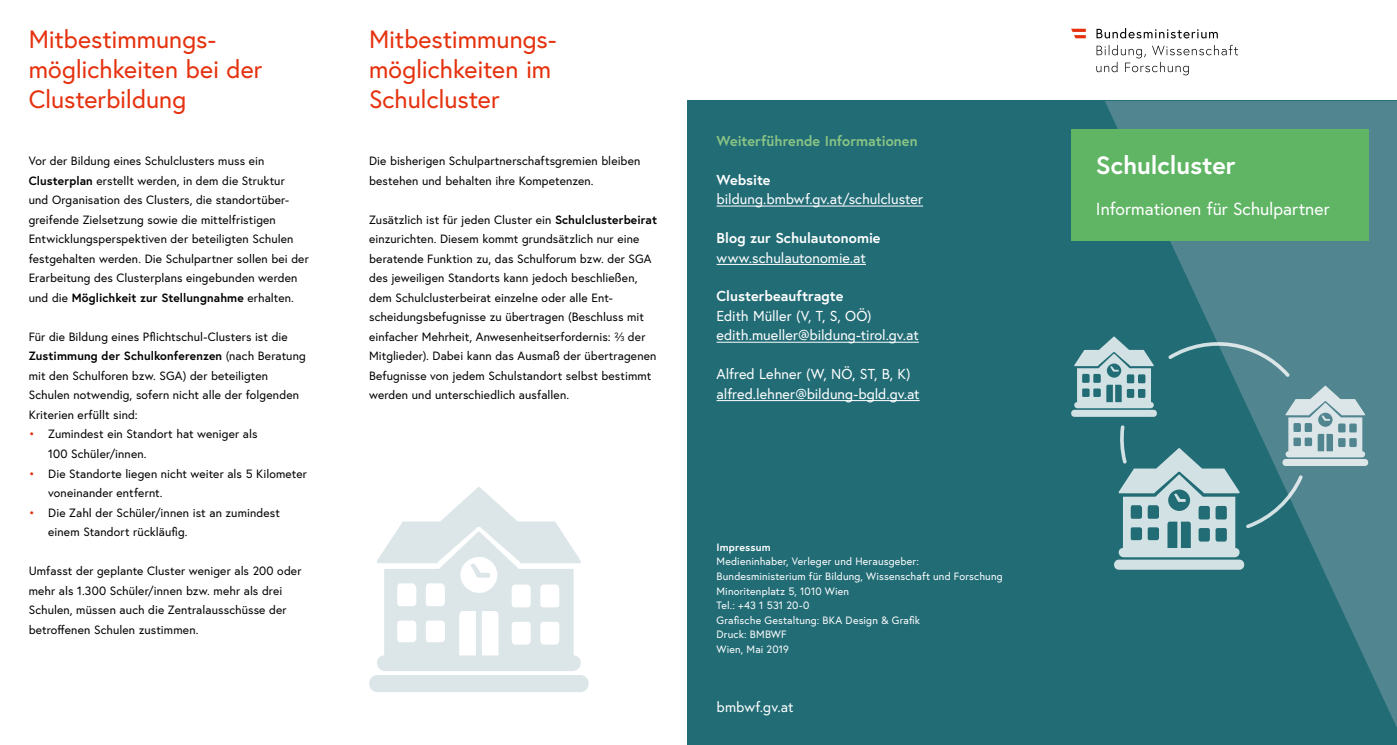
<style>
.page{position:relative;width:1397px;height:745px;background:#fff}
.page>*{position:absolute;margin:0;border:0;box-sizing:border-box;transform-origin:0 0}
.h1_ohne_Nummerierung{font:25px/30px "Europa Austria";letter-spacing:-.005em;color:#e5310e}
.Titel{font:700 25px "Europa Austria";letter-spacing:-.005em;color:#fff}
.Untertitel{font:17.5px "Europa Austria";color:#fff}
.p_Rückseite{font:14.38px "Europa Austria";color:#fff}
.p_Rückseite-2{font:700 14.38px "Europa Austria";color:#fff}
.h2_ohne_Num_als_H1{font:700 14.38px "Europa Austria";color:#89c484}
.t1{font:12px/19.5px "Europa Austria";letter-spacing:.01em;color:#000}
.p_Impressum{font:10.62px "Europa Austria";letter-spacing:.015em;color:#fff}
.h_Impressum{font:700 10.62px "Europa Austria";letter-spacing:.015em;color:#fff}
.s1{font-weight:700}
.s2{color:#e5310e}
</style>
<div class="page">
<div style="left:687px;top:101px;width:709px;height:643px;background:#226c76"></div>
<svg style="left:1104px;top:101px;width:292px;height:624px"></svg>
<div style="left:1113px;top:559px;width:130px;height:10px;background:#d2e1e3;border-radius:5px"></div>
<div style="left:1282px;top:458px;width:85px;height:7px;background:#dce6e8;border-radius:3px"></div>
<svg style="left:1070px;top:409px;width:86px;height:7px"></svg>
<svg style="left:1074px;top:334px;width:290px;height:223px"></svg>
<div style="left:369px;top:674px;width:219px;height:17px;background:#dce6e9;border-radius:8px"></div>
<svg style="left:377px;top:487px;width:203px;height:183px"></svg>
<svg style="left:1096px;top:45px;width:141px;height:30px"></svg>
<svg style="left:1096px;top:28px;width:121px;height:10px"></svg>
<svg style="left:1071px;top:29px;width:14px;height:9px"></svg>
<hr style="left:716px;top:206px;width:206px;height:1px;background:#fff">
<hr style="left:716px;top:264px;width:149px;height:1px;background:#fff">
<hr style="left:716px;top:342px;width:202px;height:1px;background:#fff">
<hr style="left:716px;top:400px;width:203px;height:1px;background:#fff">
<div style="left:1070px;top:130px;width:297px;height:111px;background:#5fb564"></div>
<h1 class="h1_ohne_Nummerierung" style="left:29px;top:24px;width:235px">Mitbestimmungs&shy;möglichkeiten bei der<br>Clusterbildung</h1>
<p class="t1" style="left:29px;top:151px;width:281px">Vor der Bildung eines Schulclusters muss ein <span class="s1">Clusterplan</span> erstellt werden, in dem die Struktur<br>und Organisation des Clusters, die standortüber&shy;greifende Zielsetzung sowie die mittelfristigen Entwicklungsperspektiven der beteiligten Schulen festgehalten werden. Die Schulpartner sollen bei der Erarbeitung des Clusterplans eingebunden werden und die <span class="s1">Möglichkeit zur Stellungnahme</span> erhalten.</p>
<p class="t1" style="left:29px;top:326px;width:278px">Für die Bildung eines Pflichtschul-Clusters ist die <span class="s1">Zustimmung der Schulkonferenzen</span> (nach Beratung mit den Schulforen bzw. SGA) der beteiligten Schulen notwendig, sofern nicht alle der folgenden Kriterien erfüllt sind:</p>
<p class="t1" style="left:48px;top:424px;width:211px;text-indent:-19px"><span class="s2">•</span> Zumindest ein Standort hat weniger als<br>100 Schüler/innen.</p>
<p class="t1" style="left:48px;top:463px;width:260px;text-indent:-19px"><span class="s2">•</span> Die Standorte liegen nicht weiter als 5 Kilometer voneinander entfernt.</p>
<p class="t1" style="left:48px;top:502px;width:233px;text-indent:-19px"><span class="s2">•</span> Die Zahl der Schüler/innen ist an zumindest einem Standort rückläufig.</p>
<p class="t1" style="left:29px;top:560px;width:274px">Umfasst der geplante Cluster weniger als 200 oder mehr als 1.300 Schüler/innen bzw. mehr als drei Schulen, müssen auch die Zentralausschüsse der betroffenen Schulen zustimmen.</p>
<h1 class="h1_ohne_Nummerierung" style="left:369px;top:24px;width:187px">Mitbestimmungs&shy;möglichkeiten im<br>Schulcluster</h1>
<p class="t1" style="left:369px;top:151px;width:273px">Die bisherigen Schulpartnerschaftsgremien bleiben bestehen und behalten ihre Kompetenzen.</p>
<p class="t1" style="left:369px;top:209px;width:289px">Zusätzlich ist für jeden Cluster ein <span class="s1">Schulclusterbeirat </span>einzurichten. Diesem kommt grundsätzlich nur eine beratende Funktion zu, das Schulforum bzw. der SGA des jeweiligen Standorts kann jedoch beschließen, dem Schulclusterbeirat einzelne oder alle Ent&shy;scheidungsbefugnisse zu übertragen (Beschluss mit einfacher Mehrheit, Anwesenheitserfordernis: ⅔ der Mitglieder). Dabei kann das Ausmaß der übertragenen Befugnisse von jedem Schulstandort selbst bestimmt werden und unterschiedlich ausfallen.</p>
<h2 class="h2_ohne_Num_als_H1" style="left:716px;top:131px;width:202px">Weiterführende Informationen</h2>
<p class="p_Rückseite-2" style="left:716px;top:170px;width:55px">Website</p>
<p class="p_Rückseite" style="left:716px;top:190px;width:208px">bildung.bmbwf.gv.at/schulcluster</p>
<p class="p_Rückseite-2" style="left:716px;top:228px;width:165px">Blog zur Schulautonomie</p>
<p class="p_Rückseite" style="left:716px;top:248px;width:151px">www.schulautonomie.at</p>
<p class="p_Rückseite-2" style="left:716px;top:286px;width:128px">Clusterbeauftragte</p>
<p class="p_Rückseite" style="left:716px;top:306px;width:156px">Edith Müller (V, T, S, OÖ)</p>
<p class="p_Rückseite" style="left:716px;top:326px;width:204px">edith.mueller@bildung-tirol.gv.at</p>
<p class="p_Rückseite" style="left:716px;top:365px;width:195px">Alfred Lehner (W, NÖ, ST, B, K)</p>
<p class="p_Rückseite" style="left:716px;top:384px;width:204px">alfred.lehner@bildung-bgld.gv.at</p>
<h1 class="h_Impressum" style="left:716px;top:539px;width:56px">Impressum</h1>
<p class="p_Impressum" style="left:716px;top:554px;width:204px">Medieninhaber, Verleger und Herausgeber:</p>
<p class="p_Impressum" style="left:716px;top:569px;width:287px">Bundesministerium für Bildung, Wissenschaft und Forschung</p>
<p class="p_Impressum" style="left:716px;top:583px;width:134px">Minoritenplatz 5, 1010 Wien</p>
<p class="p_Impressum" style="left:716px;top:598px;width:94px">Tel.: +43 1 531 20-0</p>
<p class="p_Impressum" style="left:716px;top:613px;width:205px">Grafische Gestaltung: BKA Design &amp; Grafik</p>
<p class="p_Impressum" style="left:716px;top:627px;width:72px">Druck: BMBWF</p>
<p class="p_Impressum" style="left:716px;top:642px;width:74px">Wien, Mai 2019</p>
<p class="p_Rückseite" style="left:716px;top:697px;width:78px">bmbwf.gv.at</p>
<p class="Titel" style="left:1095px;top:148px;width:141px">Schulcluster</p>
<p class="Untertitel" style="left:1095px;top:197px;width:235px">Informationen für Schulpartner</p>
</div>
